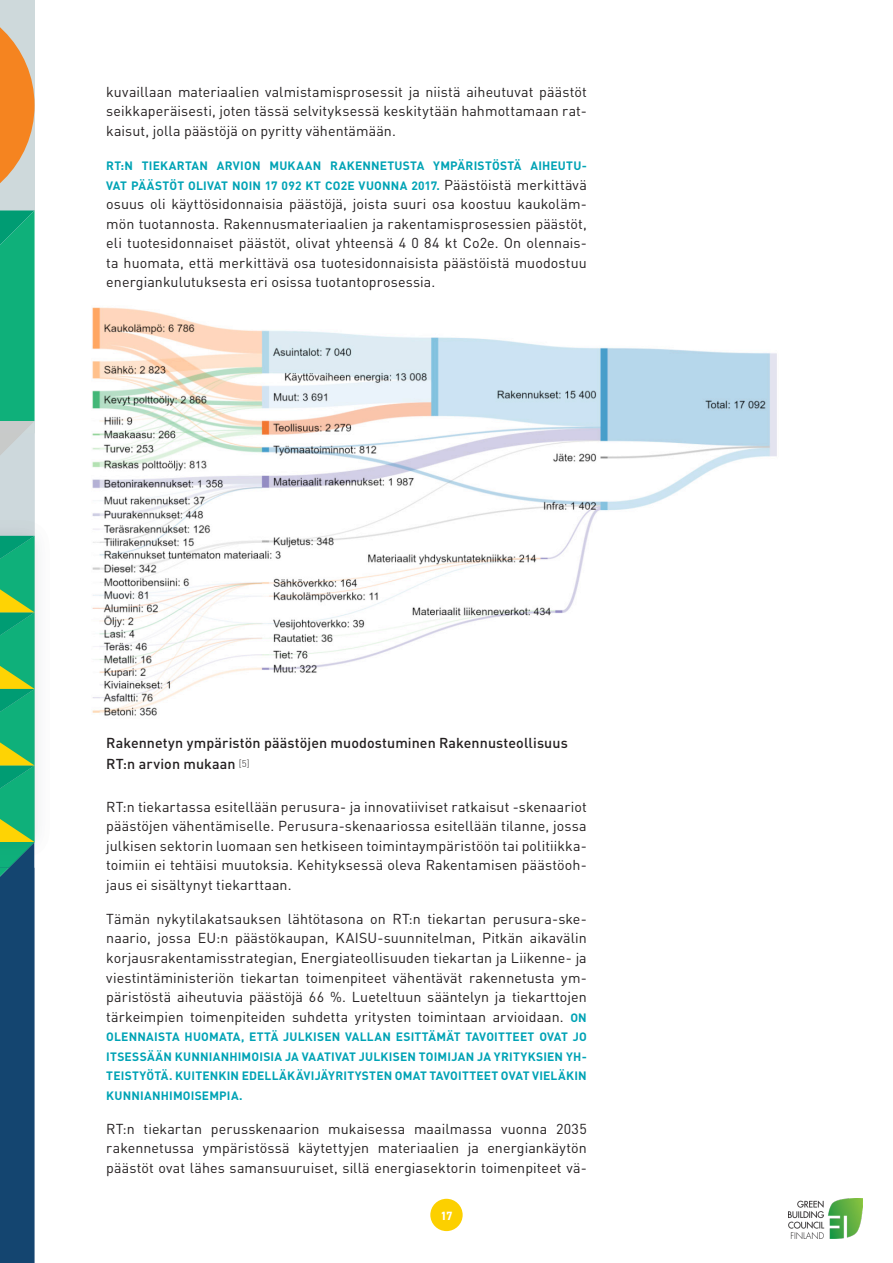
<style>
.page{position:relative;width:893px;height:1263px;background:#fff}
.page>*{position:absolute;margin:0;border:0;box-sizing:border-box;transform-origin:0 0}
.LEIPIS{font:14.25px/19.5px "DIN";letter-spacing:.005em;color:#231f20;text-align:justify}
.PIENIN_VÄLITOSTIKKO{font:500 14.25px/21px "DIN";letter-spacing:.005em;color:#231f20}
.LEIPIS-2{font:700 12px/19.5px "DIN";letter-spacing:.015em;color:#00a3b5}
.t1{font:700 12px "DIN2014";color:#fff}
.s1{font-weight:400;font-size:14.25px;color:#231f20}
.s2{font-weight:700;font-size:12px;color:#00a3b5}
</style>
<div class="page">
<div style="left:430px;top:1199px;width:33px;height:32px;background:#fcd000;border-radius:50%"></div>
<svg style="left:0;top:0;width:35px;height:1263px;background:#4f927c"></svg>
<img style="left:788px;top:1198px;width:74px;height:40px">
<img style="left:92px;top:307px;width:685px;height:409px">
<p class="LEIPIS" style="left:106px;top:81px;width:482px">kuvaillaan materiaalien valmistamisprosessit ja niistä aiheutuvat päästöt seikkaperäisesti, joten tässä selvityksessä keskitytään hahmottamaan rat&shy;kaisut, jolla päästöjä on pyritty vähentämään.</p>
<p class="LEIPIS-2" style="left:106px;top:155px;width:482px">RT:N TIEKARTAN ARVION MUKAAN RAKENNETUSTA YMPÄRISTÖSTÄ AIHEUTU-<br>VAT PÄÄSTÖT OLIVAT NOIN 17 092 KT CO2E VUONNA 2017. <span class="s1">Päästöistä merkittävä</span></p>
<p class="LEIPIS" style="left:106px;top:194px;width:482px">osuus oli käyttösidonnaisia päästöjä, joista suuri osa koostuu kaukoläm&shy;mön tuotannosta. Rakennusmateriaalien ja rakentamisprosessien päästöt, eli tuotesidonnaiset päästöt, olivat yhteensä 4 0 84 kt Co2e. On olennais&shy;ta huomata, että merkittävä osa tuotesidonnaisista päästöistä muodostuu energiankulutuksesta eri osissa tuotantoprosessia.</p>
<p class="PIENIN_VÄLITOSTIKKO" style="left:106px;top:732px;width:463px">Rakennetyn ympäristön päästöjen muodostuminen Rakennusteollisuus<br>RT:n arvion mukaan <sup>[5]</sup></p>
<p class="LEIPIS" style="left:106px;top:796px;width:482px">RT:n tiekartassa esitellään perusura- ja innovatiiviset ratkaisut -skenaariot päästöjen vähentämiselle. Perusura-skenaariossa esitellään tilanne, jossa julkisen sektorin luomaan sen hetkiseen toimintaympäristöön tai politiikka&shy;toimiin ei tehtäisi muutoksia. Kehityksessä oleva Rakentamisen päästöoh&shy;jaus ei sisältynyt tiekarttaan.</p>
<p class="LEIPIS" style="left:106px;top:909px;width:482px">Tämän nykytilakatsauksen lähtötasona on RT:n tiekartan perusura-ske&shy;naario, jossa EU:n päästökaupan, KAISU-suunnitelman, Pitkän aikavälin korjausrakentamisstrategian, Energiateollisuuden tiekartan ja Liikenne- ja viestintäministeriön tiekartan toimenpiteet vähentävät rakennetusta ym&shy;päristöstä aiheutuvia päästöjä 66 %. Lueteltuun sääntelyn ja tiekarttojen tärkeimpien toimenpiteiden suhdetta yritysten toimintaan arvioidaan. <span class="s2">ON</span></p>
<p class="LEIPIS-2" style="left:106px;top:1026px;width:482px;text-align:justify">OLENNAISTA HUOMATA, ETTÄ JULKISEN VALLAN ESITTÄMÄT TAVOITTEET OVAT JO ITSESSÄÄN KUNNIANHIMOISIA JA VAATIVAT JULKISEN TOIMIJAN JA YRITYKSIEN YH-TEISTYÖTÄ. KUITENKIN EDELLÄKÄVIJÄYRITYSTEN OMAT TAVOITTEET OVAT VIELÄKIN KUNNIANHIMOISEMPIA.</p>
<p class="LEIPIS" style="left:106px;top:1119px;width:482px">RT:n tiekartan perusskenaarion mukaisessa maailmassa vuonna 2035 rakennetussa ympäristössä käytettyjen materiaalien ja energiankäytön päästöt ovat lähes samansuuruiset, sillä energiasektorin toimenpiteet vä-</p>
<p class="t1" style="left:440px;top:1208px;width:14px">17</p>
</div>
